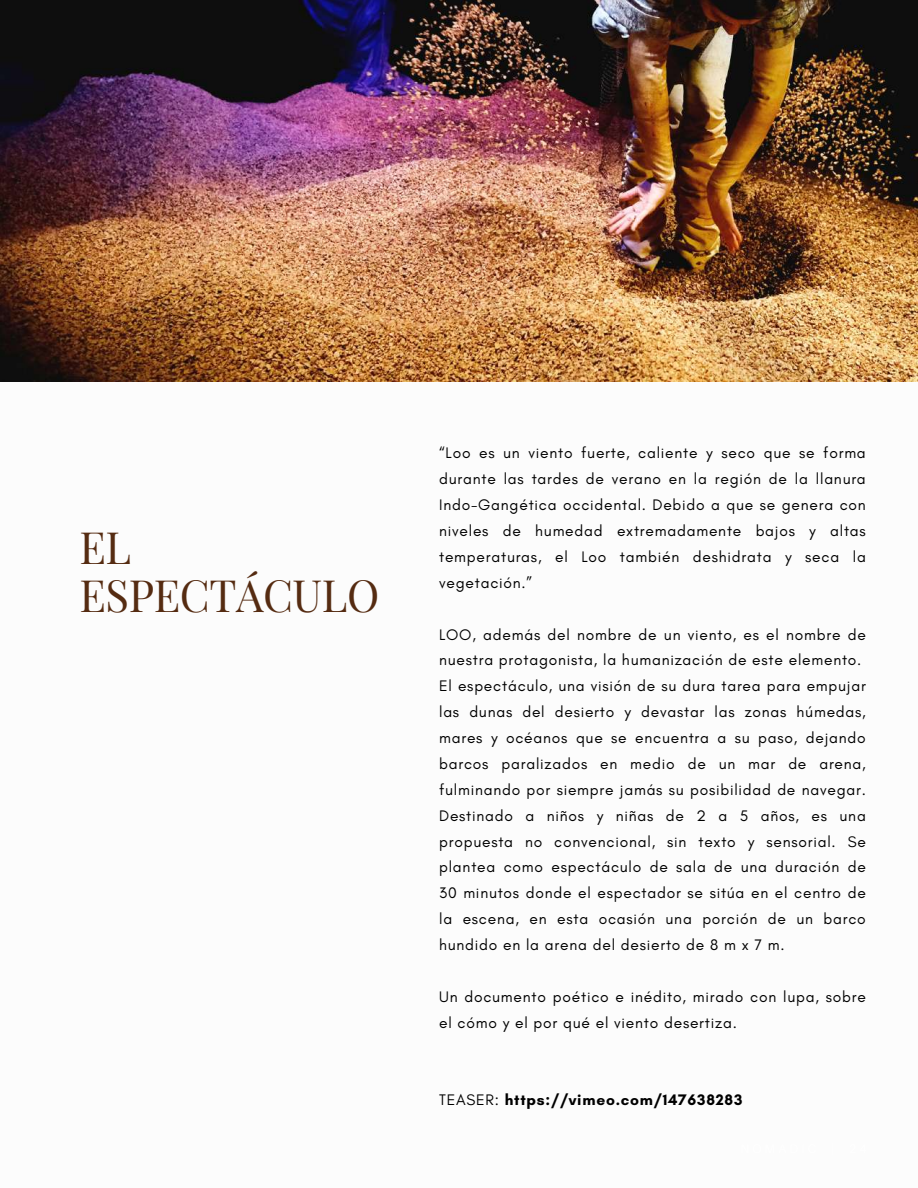
<style>
.page{position:relative;width:918px;height:1188px;background:#fff}
.page>*{position:absolute;margin:0;border:0;box-sizing:border-box;transform-origin:0 0}
.t1{font:43.65px/48.3px "Playfair Display";letter-spacing:-.01em;color:#552b11}
.t2{font:15.6px/25.8px "Glacial Indifference";letter-spacing:.05em;color:#000}
.t3{font:700 15.6px "Glacial Indifference";letter-spacing:.05em;color:#000}
.s1{font-weight:400}
</style>
<div class="page">
<img style="left:0;top:0;width:918px;height:382px">
<h1 class="t1" style="left:79px;top:522px;width:301px">EL<br>ESPECTÁCULO</h1>
<p class="t2" style="left:439px;top:440px;width:428px;text-align:justify">“Loo es un viento fuerte, caliente y seco que se forma durante las tardes de verano en la región de la llanura Indo-Gangética occidental. Debido a que se genera con niveles de humedad extremadamente bajos y altas temperaturas, el Loo también deshidrata y seca la vegetación.”</p>
<p class="t2" style="left:439px;top:621px;width:428px">LOO, además del nombre de un viento, es el nombre de nuestra protagonista, la humanización de este elemento.<br>El espectáculo, una visión de su dura tarea para empujar las dunas del desierto y devastar las zonas húmedas, mares y océanos que se encuentra a su paso, dejando barcos paralizados en medio de un mar de arena, fulminando por siempre jamás su posibilidad de navegar.<br>Destinado a niños y niñas de 2 a 5 años, es una propuesta no convencional, sin texto y sensorial. Se plantea como espectáculo de sala de una duración de 30 minutos donde el espectador se sitúa en el centro de la escena, en esta ocasión una porción de un barco hundido en la arena del desierto de 8 m x 7 m.</p>
<p class="t2" style="left:439px;top:983px;width:428px">Un documento poético e inédito, mirado con lupa, sobre el cómo y el por qué el viento desertiza.</p>
<p class="t3" style="left:439px;top:1091px;width:305px"><span class="s1">TEASER:</span> https://vimeo.com/147638283</p>
</div>
